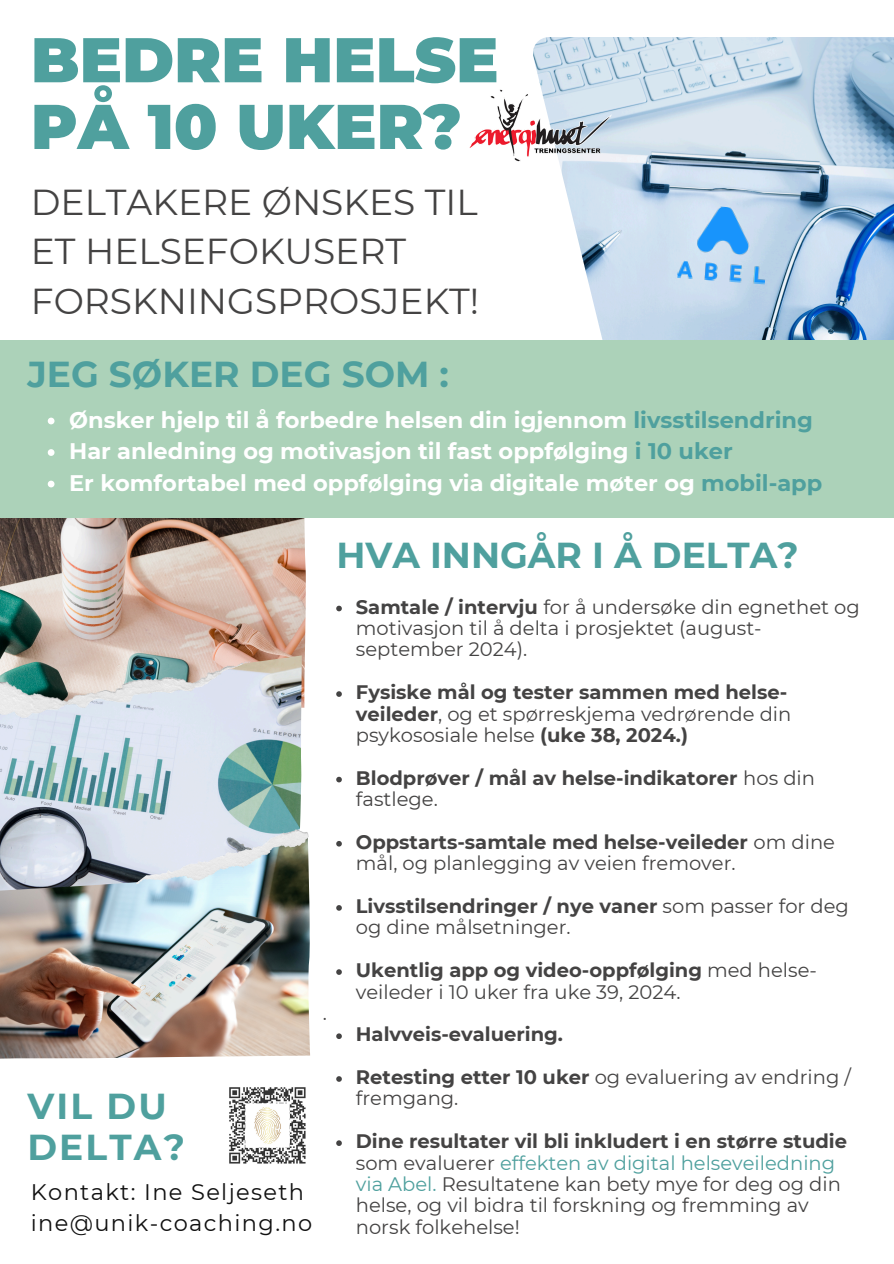
<style>
.page{position:relative;width:894px;height:1264px;background:#fff}
.page>*{position:absolute;margin:0;border:0;box-sizing:border-box;transform-origin:0 0}
.t1{font:900 63px/66.6px "Montserrat";color:#4fa09e}
.t2{font:36px/49.5px "Montserrat";color:#444343}
.t3{font:700 36px "Montserrat";color:#4fa09e}
.t4{font:700 36px/41.7px "Montserrat";letter-spacing:.06em;color:#4fa09e}
.t5{font:700 22.5px "Montserrat";color:#fff}
.t6{font:22.5px/31.5px "Montserrat";letter-spacing:.06em;color:#101010}
.t7{font:19.5px/21.3px "Montserrat";color:#444343}
.t8{font:700 19.5px/21.3px "Montserrat";color:#444343}
.s1{color:#4fa09e}
.s2{font-weight:700}
.s3{font-weight:400}
</style>
<div class="page">
<svg style="left:336px;top:605px;width:6px;height:6px"></svg>
<svg style="left:336px;top:691px;width:6px;height:6px"></svg>
<svg style="left:336px;top:776px;width:6px;height:6px"></svg>
<svg style="left:336px;top:841px;width:6px;height:5px"></svg>
<svg style="left:336px;top:905px;width:6px;height:5px"></svg>
<svg style="left:336px;top:969px;width:6px;height:5px"></svg>
<svg style="left:336px;top:1033px;width:6px;height:6px"></svg>
<svg style="left:336px;top:1076px;width:6px;height:5px"></svg>
<svg style="left:336px;top:1140px;width:6px;height:5px"></svg>
<img style="left:0;top:518px;width:306px;height:143px">
<img style="left:0;top:655px;width:302px;height:6px">
<img style="left:0;top:836px;width:310px;height:223px">
<img style="left:0;top:661px;width:308px;height:222px">
<img style="left:533px;top:37px;width:360px;height:303px">
<div style="left:0;top:340px;width:893px;height:178px;background:#acd2b9"></div>
<img style="left:677px;top:204px;width:93px;height:80px">
<img style="left:229px;top:1087px;width:77px;height:77px">
<svg style="left:48px;top:417px;width:6px;height:7px"></svg>
<svg style="left:48px;top:449px;width:6px;height:7px"></svg>
<svg style="left:48px;top:480px;width:6px;height:7px"></svg>
<img style="left:469px;top:89px;width:142px;height:72px">
<p class="t1" style="left:31px;top:26px;width:469px">BEDRE HELSE<br>PÅ 10 UKER?</p>
<h2 class="t2" style="left:31px;top:177px;width:450px">DELTAKERE ØNSKES TIL<br>ET HELSEFOKUSERT<br>FORSKNINGSPROSJEKT!</h2>
<p class="t3" style="left:27px;top:352px;width:423px">JEG SØKER DEG SOM :</p>
<p class="t5" style="left:69px;top:406px;width:745px">Ønsker hjelp til å forbedre helsen din igjennom <span class="s1">livsstilsendring</span></p>
<p class="t5" style="left:69px;top:437px;width:665px">Har anledning og motivasjon til fast oppfølging <span class="s1">i 10 uker</span></p>
<p class="t5" style="left:69px;top:469px;width:754px">Er komfortabel med oppfølging via digitale møter og <span class="s1">mobil-app</span></p>
<p class="t3" style="left:336px;top:533px;width:463px">HVA INNGÅR I Å DELTA?</p>
<p class="t7" style="left:322px;top:1002px;width:6px">.</p>
<p class="t4" style="left:27px;top:1084px;width:159px">VIL DU<br>DELTA?</p>
<p class="t6" style="left:31px;top:1175px;width:283px">Kontakt: Ine Seljeseth ine@unik-coaching.no</p>
<h1 class="t7" style="left:356px;top:596px;width:505px"><span class="s2">Samtale / intervju</span> for å undersøke din egnethet og motivasjon til å delta i prosjektet (august&shy;september 2024).</h1>
<p class="t8" style="left:356px;top:681px;width:437px">Fysiske mål og tester sammen med helse&shy;veileder<span class="s3">, og et spørreskjema vedrørende din psykososiale helse</span> (uke 38, 2024.)</p>
<p class="t8" style="left:356px;top:767px;width:460px">Blodprøver / mål av helse-indikatorer <span class="s3">hos din fastlege.</span></p>
<p class="t7" style="left:356px;top:831px;width:480px"><span class="s2">Oppstarts-samtale med helse-veileder</span> om dine mål, og planlegging av veien fremover.</p>
<h3 class="t7" style="left:356px;top:895px;width:494px"><span class="s2">Livsstilsendringer / nye vaner</span> som passer for deg og dine målsetninger.</h3>
<h2 class="t7" style="left:356px;top:959px;width:462px"><span class="s2">Ukentlig app og video-oppfølging</span> med helse&shy;veileder i 10 uker fra uke 39, 2024.</h2>
<p class="t8" style="left:356px;top:1023px;width:209px">Halvveis-evaluering.</p>
<p class="t7" style="left:356px;top:1066px;width:496px"><span class="s2">Retesting etter 10 uker</span> og evaluering av endring / fremgang.</p>
<p class="t7" style="left:356px;top:1130px;width:492px"><span class="s2">Dine resultater vil bli inkludert i en større studie </span>som evaluerer <span class="s1">effekten av digital helseveiledning via Abel.</span> Resultatene kan bety mye for deg og din helse, og vil bidra til forskning og fremming av norsk folkehelse!</p>
</div>
